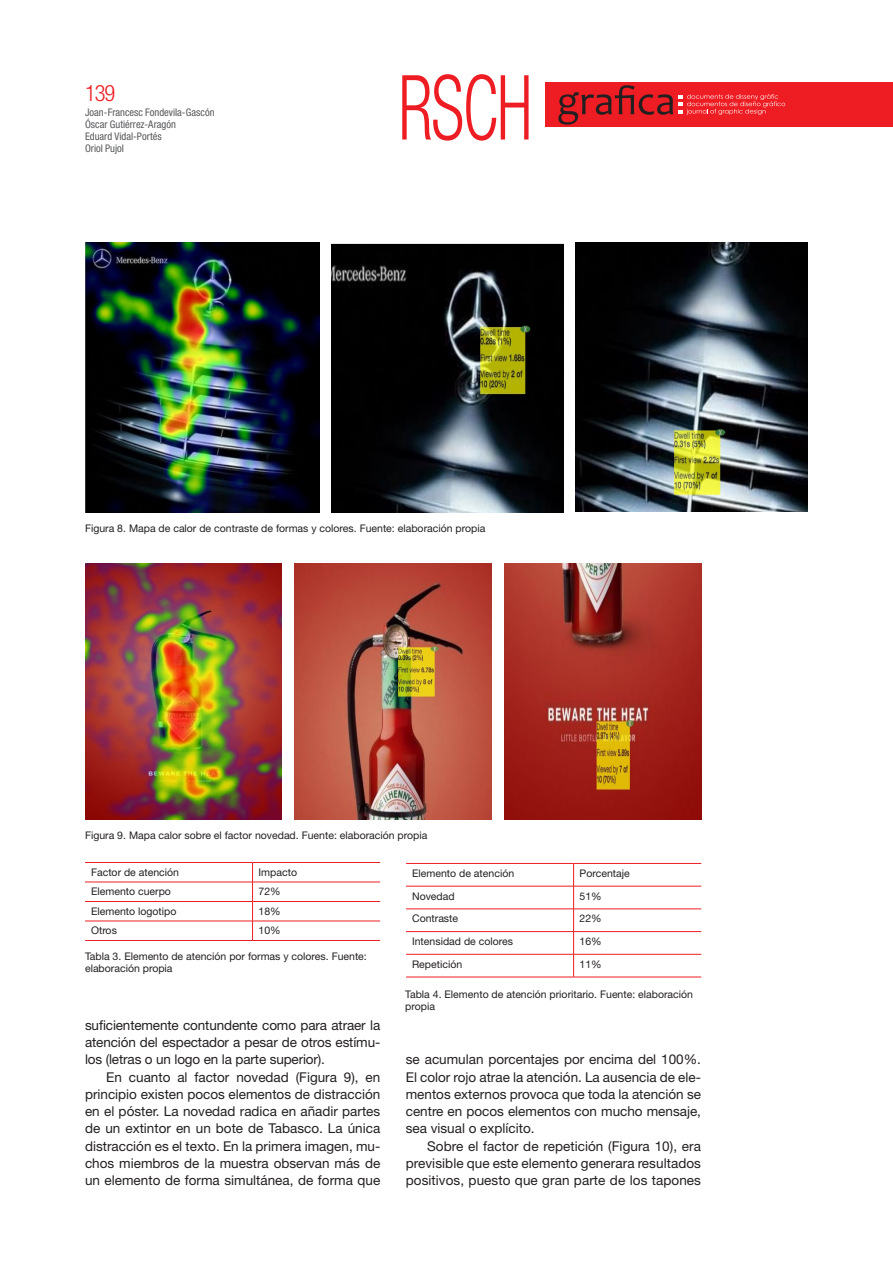
<style>
.page{position:relative;width:893px;height:1263px;background:#fff}
.page>*{position:absolute;margin:0;border:0;box-sizing:border-box;transform-origin:0 0}
.t1{font:300 condensed 90px "Helvetica Neue LT Std";color:#ee1d23;scale:.76 1}
.t2{font:300 condensed 22.5px "Helvetica Neue LT Std";color:#ee1d23}
.t3{font:13.5px/17.2px "Helvetica Neue LT Std";color:#231f20;text-align:justify}
.t4{font:10.5px/12px "Helvetica Neue LT Std";color:#231f20}
.t5{font:condensed 10.5px/12px "Helvetica Neue LT Std";color:#57585a}
</style>
<div class="page">
<div style="left:545px;top:83px;width:348px;height:44px;background:#ee1d23"></div>
<svg style="left:558px;top:85px;width:227px;height:40px"></svg>
<img style="left:85px;top:242px;width:234px;height:270px">
<img style="left:331px;top:243px;width:232px;height:269px">
<svg style="left:576px;top:242px;width:232px;height:269px;background:#373e3e"></svg>
<hr style="left:85px;top:862px;width:168px;height:1px;background:#ee1d23">
<hr style="left:253px;top:862px;width:127px;height:1px;background:#ee1d23">
<hr style="left:85px;top:882px;width:168px;height:1px;background:#ee1d23">
<hr style="left:253px;top:882px;width:127px;height:1px;background:#ee1d23">
<hr style="left:85px;top:901px;width:168px;height:1px;background:#ee1d23">
<hr style="left:253px;top:901px;width:127px;height:1px;background:#ee1d23">
<hr style="left:85px;top:921px;width:168px;height:1px;background:#ee1d23">
<hr style="left:253px;top:921px;width:127px;height:1px;background:#ee1d23">
<svg style="left:252px;top:863px;width:1px;height:77px"></svg>
<hr style="left:85px;top:940px;width:168px;height:1px;background:#ee1d23">
<hr style="left:253px;top:940px;width:127px;height:1px;background:#ee1d23">
<img style="left:85px;top:564px;width:197px;height:256px">
<img style="left:295px;top:564px;width:197px;height:256px">
<img style="left:505px;top:564px;width:197px;height:256px">
<hr style="left:406px;top:863px;width:168px;height:1px;background:#ee1d23">
<hr style="left:574px;top:863px;width:127px;height:1px;background:#ee1d23">
<hr style="left:406px;top:886px;width:168px;height:1px;background:#ee1d23">
<hr style="left:574px;top:886px;width:127px;height:1px;background:#ee1d23">
<hr style="left:406px;top:909px;width:168px;height:1px;background:#ee1d23">
<hr style="left:574px;top:909px;width:127px;height:1px;background:#ee1d23">
<hr style="left:406px;top:931px;width:168px;height:1px;background:#ee1d23">
<hr style="left:574px;top:931px;width:127px;height:1px;background:#ee1d23">
<hr style="left:406px;top:954px;width:168px;height:1px;background:#ee1d23">
<hr style="left:574px;top:954px;width:127px;height:1px;background:#ee1d23">
<svg style="left:573px;top:864px;width:1px;height:113px"></svg>
<hr style="left:406px;top:977px;width:168px;height:1px;background:#ee1d23">
<hr style="left:574px;top:977px;width:127px;height:1px;background:#ee1d23">
<h2 class="t2" style="left:85px;top:80px;width:32px">139</h2>
<p class="t5" style="left:85px;top:107px;width:131px">Joan-Francesc Fondevila-Gascón<br>Óscar Gutiérrez-Aragón<br>Eduard Vidal-Portés<br>Oriol Pujol</p>
<h1 class="t1" style="left:398px;top:56px;width:178px">RSCH</h1>
<p class="t4" style="left:85px;top:522px;width:402px">Figura 8. Mapa de calor de contraste de formas y colores. Fuente: elaboración propia</p>
<p class="t4" style="left:85px;top:829px;width:344px">Figura 9. Mapa calor sobre el factor novedad. Fuente: elaboración propia</p>
<p class="t4" style="left:91px;top:866px;width:90px">Factor de atención</p>
<p class="t4" style="left:259px;top:866px;width:40px">Impacto</p>
<p class="t4" style="left:91px;top:885px;width:81px">Elemento cuerpo</p>
<p class="t4" style="left:259px;top:885px;width:24px">72%</p>
<p class="t4" style="left:91px;top:905px;width:87px">Elemento logotipo</p>
<p class="t4" style="left:259px;top:905px;width:24px">18%</p>
<p class="t4" style="left:91px;top:924px;width:27px">Otros</p>
<p class="t4" style="left:259px;top:924px;width:24px">10%</p>
<p class="t4" style="left:85px;top:950px;width:283px">Tabla 3. Elemento de atención por formas y colores. Fuente: elaboración propia</p>
<p class="t3" style="left:85px;top:1016px;width:297px">suficientemente contundente como para atraer la atención del espectador a pesar de otros estímu&shy;los (letras o un logo en la parte superior).</p>
<p class="t3" style="left:85px;top:1068px;width:297px;text-indent:21px">En cuanto al factor novedad (Figura 9), en principio existen pocos elementos de distracción en el póster. La novedad radica en añadir partes de un extintor en un bote de Tabasco. La única distracción es el texto. En la primera imagen, mu&shy;chos miembros de la muestra observan más de un elemento de forma simultánea, de forma que</p>
<p class="t4" style="left:412px;top:867px;width:104px">Elemento de atención</p>
<p class="t4" style="left:580px;top:867px;width:52px">Porcentaje</p>
<p class="t4" style="left:412px;top:890px;width:44px">Novedad</p>
<p class="t4" style="left:580px;top:890px;width:24px">51%</p>
<p class="t4" style="left:412px;top:912px;width:48px">Contraste</p>
<p class="t4" style="left:580px;top:912px;width:24px">22%</p>
<p class="t4" style="left:412px;top:935px;width:102px">Intensidad de colores</p>
<p class="t4" style="left:580px;top:935px;width:24px">16%</p>
<p class="t4" style="left:412px;top:958px;width:52px">Repetición</p>
<p class="t4" style="left:580px;top:958px;width:24px">11%</p>
<p class="t4" style="left:405px;top:988px;width:289px">Tabla 4. Elemento de atención prioritario. Fuente: elaboración propia</p>
<p class="t3" style="left:406px;top:1051px;width:297px">se acumulan porcentajes por encima del 100%.<br>El color rojo atrae la atención. La ausencia de ele&shy;mentos externos provoca que toda la atención se centre en pocos elementos con mucho mensaje, sea visual o explícito.</p>
<p class="t3" style="left:406px;top:1137px;width:297px;text-indent:21px">Sobre el factor de repetición (Figura 10), era previsible que este elemento generara resultados positivos, puesto que gran parte de los tapones</p>
</div>
